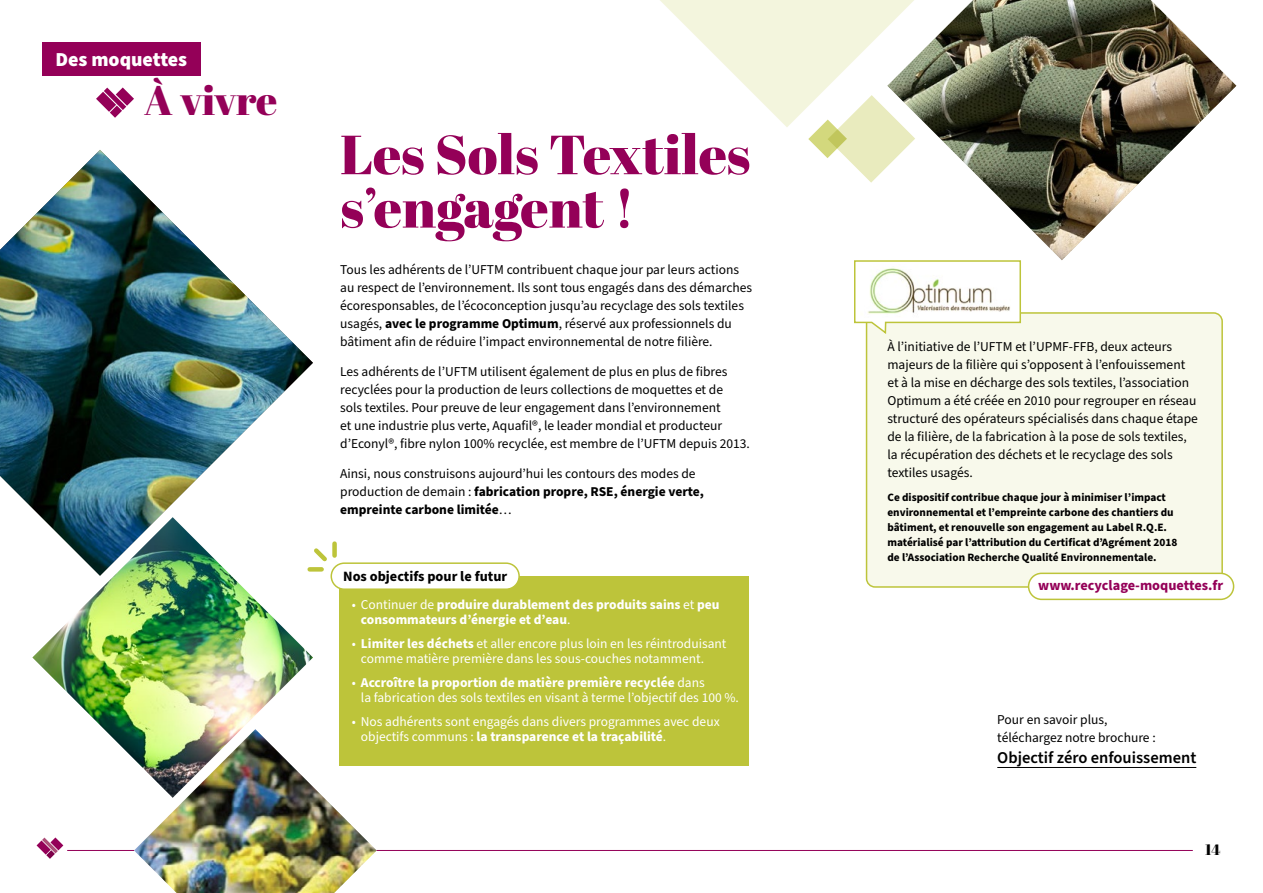
<style>
.page{position:relative;width:1263px;height:893px;background:#fff}
.page>*{position:absolute;margin:0;border:0;box-sizing:border-box;transform-origin:0 0}
.t1{font:55.05px/53.4px "Abril Fatface";color:#940058}
.t2{font:41.25px "Abril Fatface";color:#940058}
.t3{font:900 19.8px "Source Sans Pro";color:#fff}
.t4{font:900 18px "Source Sans Pro";color:#fff}
.t5{font:600 16.5px "Source Sans Pro";color:#000}
.t6{font:15px "Abril Fatface";color:#000}
.t7{font:700 14.25px "Source Sans Pro";color:#940058}
.t8{font:700 14.25px "Source Sans Pro";color:#000}
.t9{font:13.5px/18px "Source Sans Pro";color:#000}
.t10{font:13.5px/15px "Source Sans Pro";color:#fff}
.t11{font:700 13.5px/15px "Source Sans Pro";color:#fff}
.t12{font:700 11.25px/15px "Source Sans Pro";color:#000}
.s1{font-weight:700}
.s2{font-weight:400}
</style>
<div class="page">
<svg style="left:37px;top:837px;width:26px;height:22px"></svg>
<hr style="left:67px;top:850px;width:1126px;height:1px;background:#940058">
<img style="left:0;top:150px;width:313px;height:367px">
<img style="left:915px;top:0;width:321px;height:260px">
<svg style="left:660px;top:0;width:255px;height:183px"></svg>
<img style="left:134px;top:729px;width:243px;height:164px">
<svg style="left:96px;top:87px;width:38px;height:31px"></svg>
<div style="left:43px;top:43px;width:158px;height:33px;background:#940058"></div>
<img style="left:32px;top:517px;width:281px;height:281px">
<div style="left:866px;top:313px;width:356px;height:274px;background:#f8f9eb;border-radius:9px"></div>
<div style="left:866px;top:312px;width:357px;height:276px;border:2px solid #bdc43a;border-radius:9px"></div>
<svg style="left:854px;top:259px;width:168px;height:77px"></svg>
<hr style="left:997px;top:767px;width:199px;height:1px;background:#000">
<div style="left:340px;top:577px;width:409px;height:189px;background:#bdc43a"></div>
<div style="left:310px;top:567px;width:12px;height:5px;background:#bdc43a"></div>
<svg style="left:310px;top:544px;width:17px;height:21px"></svg>
<div style="left:332px;top:544px;width:5px;height:12px;background:#bdc43a"></div>
<div style="left:331px;top:563px;width:188px;height:26px;background:#fff;border-radius:13px"></div>
<div style="left:330px;top:562px;width:190px;height:28px;border:2px solid #bdc43a;border-radius:13px"></div>
<div style="left:1028px;top:573px;width:205px;height:26px;background:#fff;border-radius:13px"></div>
<div style="left:1028px;top:573px;width:206px;height:27px;border:2px solid #bdc43a;border-radius:13px"></div>
<img style="left:860px;top:265px;width:151px;height:53px">
<h3 class="t4" style="left:54px;top:46px;width:135px">Éveillez vos sens</h3>
<h2 class="t2" style="left:144px;top:71px;width:135px">À vivre</h2>
<h3 class="t3" style="left:55px;top:46px;width:133px">Des moquettes</h3>
<h1 class="t1" style="left:340px;top:126px;width:412px">Les Sols Textiles s’engagent !</h1>
<p class="t9" style="left:340px;top:261px;width:413px">Tous les adhérents de l’UFTM contribuent chaque jour par leurs actions au respect de l’environnement. Ils sont tous engagés dans des démarches écoresponsables, de l’écoconception jusqu’au recyclage des sols textiles usagés, <span class="s1">avec le programme Optimum</span>, réservé aux professionnels du bâtiment afin de réduire l’impact environnemental de notre filière.</p>
<p class="t9" style="left:340px;top:363px;width:411px">Les adhérents de l’UFTM utilisent également de plus en plus de fibres recyclées pour la production de leurs collections de moquettes et de<br>sols textiles. Pour preuve de leur engagement dans l’environnement<br>et une industrie plus verte, Aquafil®, le leader mondial et producteur d’Econyl®, fibre nylon 100% recyclée, est membre de l’UFTM depuis 2013.</p>
<p class="t9" style="left:340px;top:465px;width:365px">Ainsi, nous construisons aujourd’hui les contours des modes de production de demain : <span class="s1">fabrication propre, RSE, énergie verte, empreinte carbone limitée</span>…</p>
<p class="t8" style="left:343px;top:566px;width:166px">Nos objectifs pour le futur</p>
<p class="t11" style="left:361px;top:597px;width:360px;text-indent:-9px"><span class="s2">• Continuer de</span> produire durablement des produits sains <span class="s2">et</span> peu consommateurs d’énergie et d’eau<span class="s2">.</span></p>
<p class="t10" style="left:361px;top:637px;width:367px;text-indent:-9px">• <span class="s1">Limiter les déchets</span> et aller encore plus loin en les réintroduisant comme matière première dans les sous-couches notamment.</p>
<p class="t10" style="left:361px;top:676px;width:380px;text-indent:-9px">• <span class="s1">Accroître la proportion de matière première recyclée</span> dans<br>la fabrication des sols textiles en visant à terme l’objectif des 100 %.</p>
<p class="t10" style="left:361px;top:715px;width:360px;text-indent:-9px">• Nos adhérents sont engagés dans divers programmes avec deux objectifs communs : <span class="s1">la transparence et la traçabilité</span>.</p>
<p class="t9" style="left:887px;top:337px;width:312px">À l’initiative de l’UFTM et l’UPMF-FFB, deux acteurs majeurs de la filière qui s’opposent à l’enfouissement et à la mise en décharge des sols textiles, l’association Optimum a été créée en 2010 pour regrouper en réseau structuré des opérateurs spécialisés dans chaque étape de la filière, de la fabrication à la pose de sols textiles, la récupération des déchets et le recyclage des sols textiles usagés.</p>
<p class="t12" style="left:887px;top:490px;width:291px">Ce dispositif contribue chaque jour à minimiser l’impact environnemental et l’empreinte carbone des chantiers du bâtiment, et renouvelle son engagement au Label R.Q.E. matérialisé par l’attribution du Certificat d’Agrément 2018 de l’Association Recherche Qualité Environnementale.</p>
<p class="t7" style="left:1038px;top:576px;width:186px">www.recyclage-moquettes.fr</p>
<p class="t9" style="left:997px;top:711px;width:160px">Pour en savoir plus, téléchargez notre brochure :</p>
<p class="t5" style="left:997px;top:746px;width:201px">Objectif zéro enfouissement</p>
<p class="t6" style="left:1205px;top:839px;width:17px">14</p>
</div>
